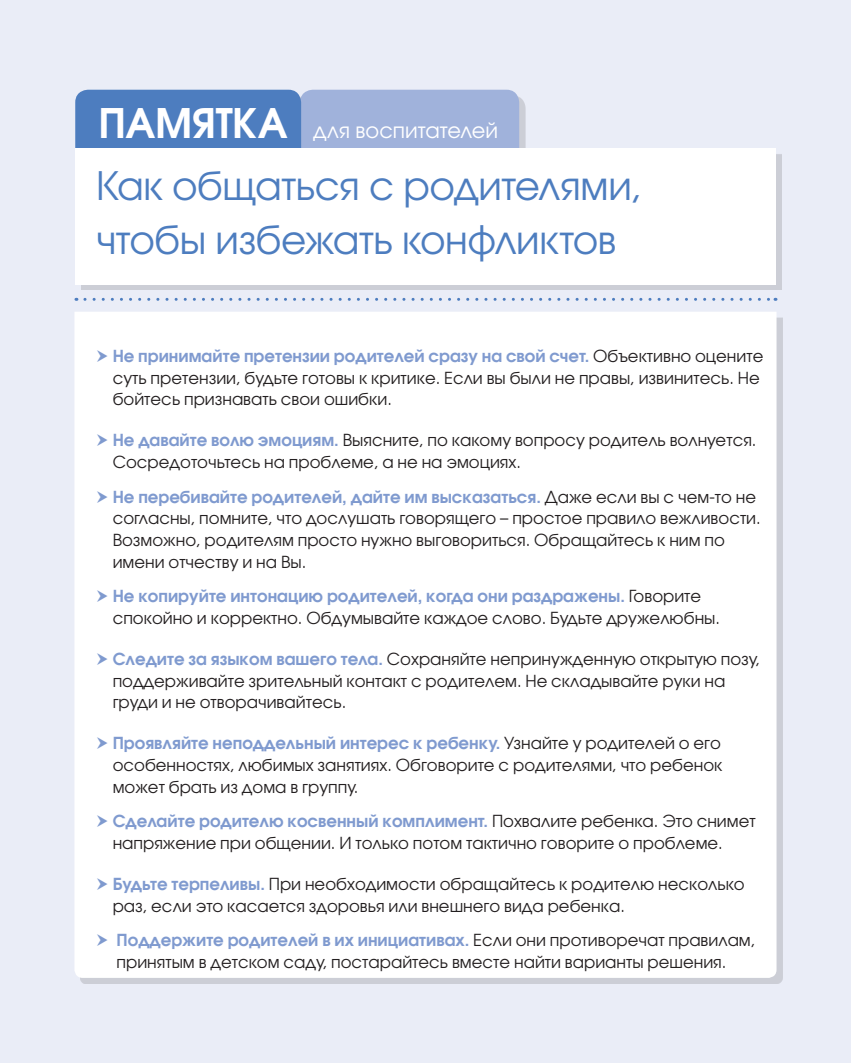
<style>
.page{position:relative;width:851px;height:1063px;background:#fff}
.page>*{position:absolute;margin:0;border:0;box-sizing:border-box;transform-origin:0 0}
.t1{font:700 40.5px "Avant Garde Gothic C";letter-spacing:-.01em;color:#fff}
.t2{font:39px/54.3px "Avant Garde Gothic C";letter-spacing:-.01em;color:#4d7dbf}
.t3{font:21px "Avant Garde Gothic C";color:#fff}
.spisok_pamaytka{font:16.5px/21.8px "Avant Garde Gothic C";color:#231f20}
.s1{font-weight:700;color:#7f9acf}
</style>
<div class="page">
<div style="left:0;top:0;width:850px;height:1063px;background:#eaedf7"></div>
<div style="left:81px;top:96px;width:700px;height:194px;background:#231f20;opacity:.15"></div>
<div style="left:300px;top:90px;width:219px;height:81px;background:#a0b2db;border-radius:13px"></div>
<div style="left:75px;top:90px;width:226px;height:81px;background:#4d7dbf;border-radius:13px"></div>
<div style="left:75px;top:148px;width:700px;height:136px;background:#fff"></div>
<svg style="left:85px;top:298px;width:690px;height:3px"></svg>
<div style="left:74px;top:312px;width:702px;height:666px;background:#fff"></div>
<svg style="left:97px;top:350px;width:10px;height:12px"></svg>
<svg style="left:97px;top:434px;width:10px;height:12px"></svg>
<svg style="left:97px;top:490px;width:10px;height:13px"></svg>
<svg style="left:97px;top:590px;width:10px;height:12px"></svg>
<svg style="left:97px;top:653px;width:10px;height:12px"></svg>
<svg style="left:97px;top:737px;width:10px;height:12px"></svg>
<svg style="left:97px;top:815px;width:10px;height:12px"></svg>
<svg style="left:97px;top:878px;width:10px;height:12px"></svg>
<svg style="left:97px;top:934px;width:10px;height:12px"></svg>
<p class="t1" style="left:98px;top:98px;width:191px">ПАМЯТКА</p>
<p class="t3" style="left:313px;top:118px;width:186px">для воспитателей</p>
<p class="t2" style="left:96px;top:158px;width:547px">Как общаться с родителями, чтобы избежать конфликтов</p>
<p class="spisok_pamaytka" style="left:113px;top:345px;width:652px"><span class="s1">Не принимайте претензии родителей сразу на свой счет.</span> Объективно оцените суть претензии, будьте готовы к критике. Если вы были не правы, извинитесь. Не бойтесь признавать свои ошибки.</p>
<p class="spisok_pamaytka" style="left:113px;top:429px;width:645px"><span class="s1">Не давайте волю эмоциям.</span> Выясните, по какому вопросу родитель волнуется.<br>Сосредоточьтесь на проблеме, а не на эмоциях.</p>
<p class="spisok_pamaytka" style="left:113px;top:486px;width:649px"><span class="s1">Не перебивайте родителей, дайте им высказаться.</span> Даже если вы с чем-то не согласны, помните, что дослушать говорящего – простое правило вежливости.<br>Возможно, родителям просто нужно выговориться. Обращайтесь к ним по имени отчеству и на Вы.</p>
<p class="spisok_pamaytka" style="left:113px;top:585px;width:608px"><span class="s1">Не копируйте интонацию родителей, когда они раздражены.</span> Говорите спокойно и корректно. Обдумывайте каждое слово. Будьте дружелюбны.</p>
<p class="spisok_pamaytka" style="left:113px;top:648px;width:649px"><span class="s1">Следите за языком вашего тела.</span> Сохраняйте непринужденную открытую позу, поддерживайте зрительный контакт с родителем. Не складывайте руки на груди и не отворачивайтесь.</p>
<p class="spisok_pamaytka" style="left:113px;top:732px;width:611px;text-align:justify"><span class="s1">Проявляйте неподдельный интерес к ребенку.</span> Узнайте у родителей о его особенностях, любимых занятиях. Обговорите с родителями, что ребенок может брать из дома в группу.</p>
<p class="spisok_pamaytka" style="left:113px;top:810px;width:644px"><span class="s1">Сделайте родителю косвенный комплимент.</span> Похвалите ребенка. Это снимет напряжение при общении. И только потом тактично говорите о проблеме.</p>
<p class="spisok_pamaytka" style="left:113px;top:873px;width:633px"><span class="s1">Будьте терпеливы.</span> При необходимости обращайтесь к родителю несколько раз, если это касается здоровья или внешнего вида ребенка.</p>
<p class="spisok_pamaytka" style="left:116px;top:929px;width:640px"><span class="s1">Поддержите родителей в их инициативах.</span> Если они противоречат правилам, принятым в детском саду, постарайтесь вместе найти варианты решения.</p>
</div>
